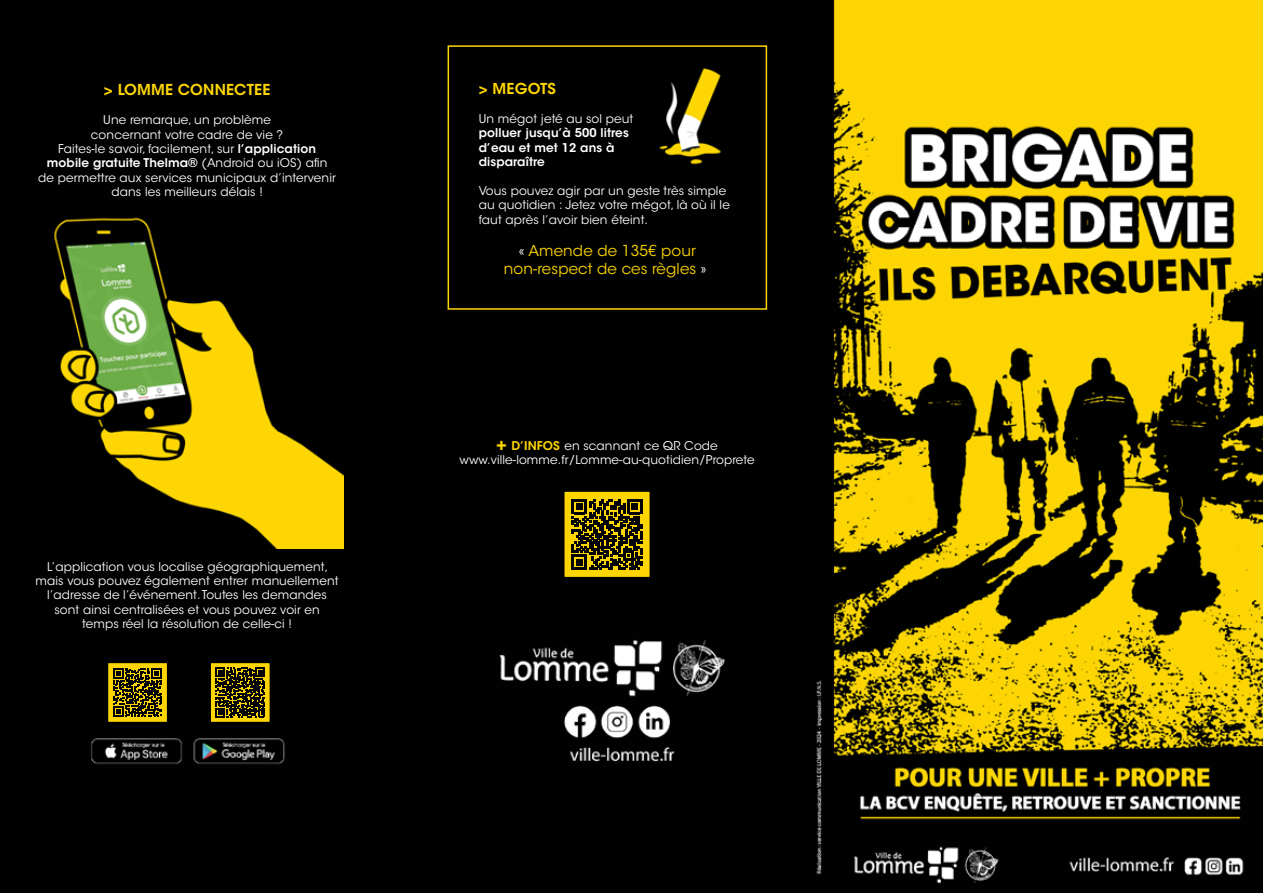
<style>
.page{position:relative;width:1263px;height:893px;background:#fff}
.page>*{position:absolute;margin:0;border:0;box-sizing:border-box;transform-origin:0 0}
.t1{font:15px/18px "ITC Avant Garde Std";letter-spacing:.01em;color:#fdd503;text-align:center}
.t2{font:600 15px "ITC Avant Garde Std";letter-spacing:.01em;color:#fdd503}
.t3{font:12px/14.4px "ITC Avant Garde Std";letter-spacing:.01em;color:#fff;text-align:center}
.t4{font:600 12px/14.4px "ITC Avant Garde Std";letter-spacing:.01em;color:#fff}
.s1{font-weight:600}
.s2{color:#fff}
.s3{font-weight:600;font-size:18px;color:#fdd503}
.s4{font-weight:600;color:#fdd503}
</style>
<div class="page">
<img style="left:0;top:0;width:1263px;height:893px">
<div style="left:563px;top:491px;width:88px;height:87px;background:#fdd503"></div>
<svg style="left:572px;top:499px;width:70px;height:70px"></svg>
<div style="left:562px;top:490px;width:90px;height:89px;border:2px solid #000"></div>
<div style="left:107px;top:662px;width:61px;height:61px;background:#fdd503"></div>
<svg style="left:113px;top:668px;width:49px;height:49px"></svg>
<div style="left:107px;top:662px;width:61px;height:61px;border:2px solid #000"></div>
<div style="left:210px;top:662px;width:60px;height:61px;background:linear-gradient(to right,#fdd503,#fdd503)"></div>
<svg style="left:216px;top:668px;width:49px;height:49px;background:#403600"></svg>
<div style="left:209px;top:662px;width:62px;height:61px;border:2px solid #000"></div>
<img style="left:12px;top:213px;width:332px;height:335px">
<img style="left:652px;top:60px;width:84px;height:120px">
<div style="left:448px;top:45px;width:319px;height:265px;border:2px solid #fdd503"></div>
<p class="t2" style="left:104px;top:80px;width:168px">&gt; LOMME CONNECTEE</p>
<p class="t3" style="left:38px;top:113px;width:299px">Une remarque, un problème<br>concernant votre cadre de vie ?<br>Faites-le savoir, facilement, sur <span class="s1">l’application mobile gratuite Thelma®</span> (Android ou iOS) afin de permettre aux services municipaux d’intervenir dans les meilleurs délais !</p>
<p class="t3" style="left:36px;top:559px;width:305px">L’application vous localise géographiquement, mais vous pouvez également entrer manuellement l’adresse de l’événement. Toutes les demandes sont ainsi centralisées et vous pouvez voir en temps réel la résolution de celle-ci !</p>
<p class="t2" style="left:479px;top:79px;width:79px">&gt; MEGOTS</p>
<p class="t3" style="left:479px;top:111px;width:156px">Un mégot jeté au sol peut</p>
<p class="t4" style="left:479px;top:126px;width:151px">polluer jusqu’à 500 litres d’eau et met 12 ans à disparaître</p>
<p class="t3" style="left:479px;top:183px;width:253px;text-align:left">Vous pouvez agir par un geste très simple au quotidien : Jetez votre mégot, là où il le faut après l’avoir bien éteint.</p>
<p class="t1" style="left:504px;top:242px;width:204px"><span class="s2">«</span> Amende de 135€ pour non-respect de ces règles <span class="s2">»</span></p>
<p class="t3" style="left:459px;top:438px;width:297px"><span class="s3">+</span> <span class="s4">D’INFOS</span> en scannant ce QR Code www.ville-lomme.fr/Lomme-au-quotidien/Proprete</p>
</div>
